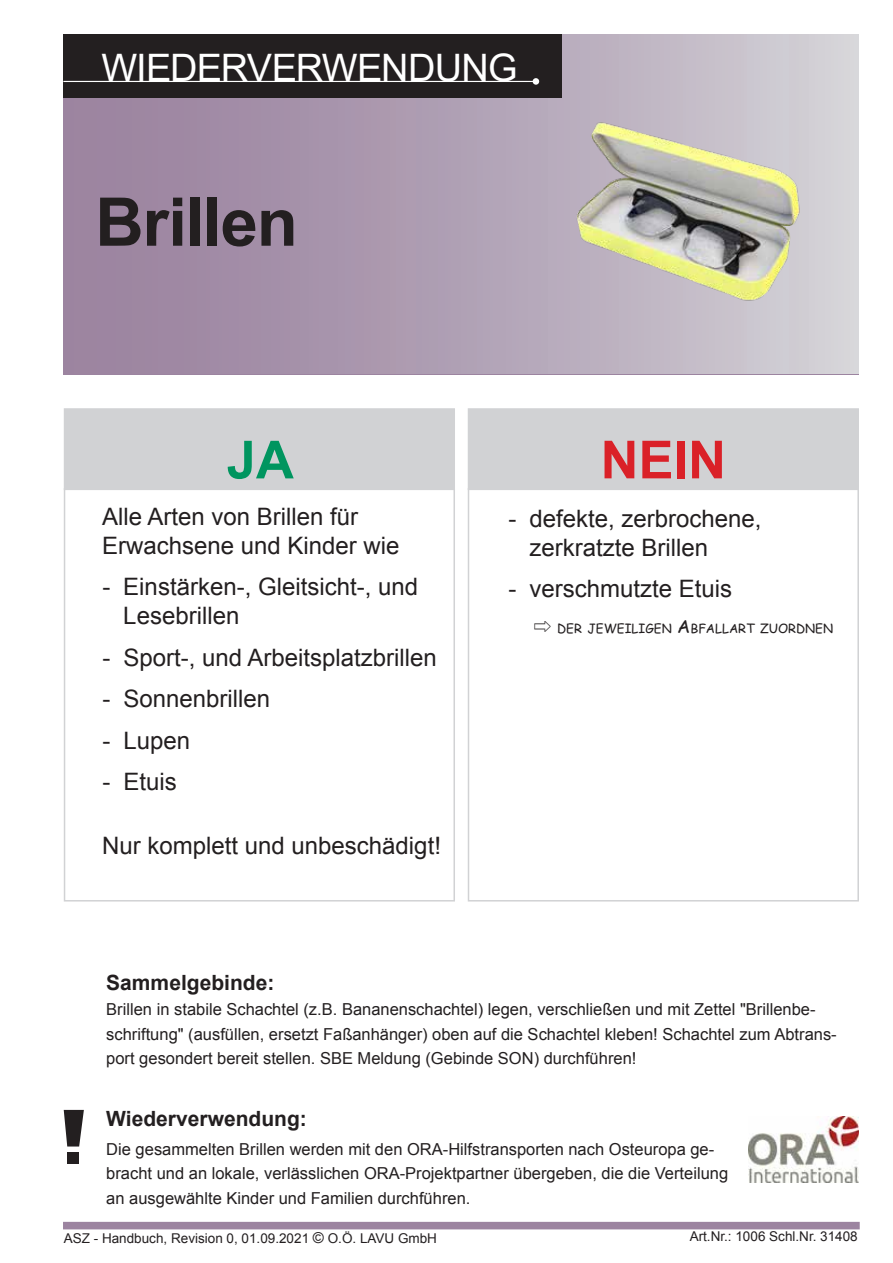
<style>
.page{position:relative;width:893px;height:1263px;background:#fff}
.page>*{position:absolute;margin:0;border:0;box-sizing:border-box;transform-origin:0 0}
.t1{font:700 67.2px "Arial";letter-spacing:-.02em;color:#231f20}
.t2{font:700 52.5px "Arial";color:#da2128}
.t3{font:700 52.5px "Arial";color:#00955f}
.t4{font:37.8px "Arial";letter-spacing:-.02em;color:#fff}
.t5{font:24px/28.8px "Arial";color:#231f20}
.t6{font:700 21px "Arial";color:#231f20}
.t7{font:16.5px/24.8px "Arial";color:#231f20}
.t8{font:13.5px "Arial";color:#231f20}
.t9{font:12.6px "Comic Sans MS";color:#231f20}
.s1{font-family:"Arial Unicode MS";font-size:25.5px}
.s2{font-size:18px}
.s3{font-size:15px}
</style>
<div class="page">
<div style="left:64px;top:488px;width:391px;height:413px;border:2px solid #d1d2d4"></div>
<div style="left:468px;top:488px;width:391px;height:413px;border:2px solid #d1d2d4"></div>
<div style="left:63px;top:34px;width:796px;height:339px;background:linear-gradient(to right,#957b99,#d1ced5)"></div>
<div style="left:63px;top:34px;width:498px;height:64px;background:#231f20"></div>
<hr style="left:63px;top:81px;width:473px;height:1px;background:#fff">
<div style="left:511px;top:47px;width:68px;height:68px;background:#231f20;opacity:.3"></div>
<img style="left:429px;top:77px;width:430px;height:287px">
<div style="left:64px;top:408px;width:391px;height:82px;background:#d1d2d4"></div>
<div style="left:468px;top:408px;width:391px;height:82px;background:#d1d2d4"></div>
<div style="left:63px;top:1222px;width:797px;height:7px;background:#9c84a0"></div>
<img style="left:748px;top:1116px;width:111px;height:67px">
<svg style="left:64px;top:1110px;width:20px;height:36px"></svg>
<div style="left:67px;top:1152px;width:12px;height:11px;background:#231f20"></div>
<h3 class="t4" style="left:101px;top:42px;width:418px">WIEDERVERWENDUNG</h3>
<h1 class="t1" style="left:95px;top:175px;width:204px">Brillen</h1>
<h2 class="t3" style="left:227px;top:425px;width:69px">JA</h2>
<h2 class="t2" style="left:601px;top:425px;width:127px">NEIN</h2>
<h3 class="t5" style="left:529px;top:504px;width:234px;text-indent:-21px">- defekte, zerbrochene, zerkratzte Brillen</h3>
<h3 class="t5" style="left:509px;top:574px;width:225px">- verschmutzte Etuis</h3>
<p class="t9" style="left:534px;top:619px;width:301px"><span class="s1">⇨</span> DER JEWEILIGEN <span class="s2">A</span>BFALLART ZUORDNEN</p>
<h3 class="t5" style="left:102px;top:502px;width:299px">Alle Arten von Brillen für<br>Erwachsene und Kinder wie</h3>
<h3 class="t5" style="left:123px;top:573px;width:296px;text-indent:-21px">- Einstärken-, Gleitsicht-, und<br>Lesebrillen</h3>
<h3 class="t5" style="left:103px;top:643px;width:336px">- Sport-, und Arbeitsplatzbrillen</h3>
<h3 class="t5" style="left:103px;top:685px;width:169px">- Sonnenbrillen</h3>
<h3 class="t5" style="left:103px;top:726px;width:89px">- Lupen</h3>
<h3 class="t5" style="left:103px;top:768px;width:76px">- Etuis</h3>
<h3 class="t5" style="left:102px;top:831px;width:340px">Nur komplett und unbeschädigt!</h3>
<p class="t6" style="left:106px;top:969px;width:170px">Sammelgebinde:</p>
<p class="t7" style="left:106px;top:997px;width:732px">Brillen in stabile Schachtel (z.B. Bananenschachtel) legen, verschließen und mit Zettel "Brillenbe&shy;schriftung" (ausfüllen, ersetzt Faßanhänger) oben auf die Schachtel kleben! Schachtel zum Abtrans&shy;port gesondert bereit stellen. SBE Meldung (Gebinde SON) durchführen!</p>
<p class="t6" style="left:106px;top:1104px;width:202px">Wiederverwendung:</p>
<p class="t7" style="left:106px;top:1136px;width:623px">Die gesammelten Brillen werden mit den ORA-Hilfstransporten nach Osteuropa ge&shy;bracht und an lokale, verlässlichen ORA-Projektpartner übergeben, die die Verteilung an ausgewählte Kinder und Familien durchführen.</p>
<p class="t8" style="left:64px;top:1229px;width:375px">ASZ - Handbuch, Revision 0, 01.09.2021 <span class="s3">©</span> O.Ö. LAVU GmbH</p>
<p class="t8" style="left:690px;top:1227px;width:170px">Art.Nr.: 1006 Schl.Nr. 31408</p>
</div>
